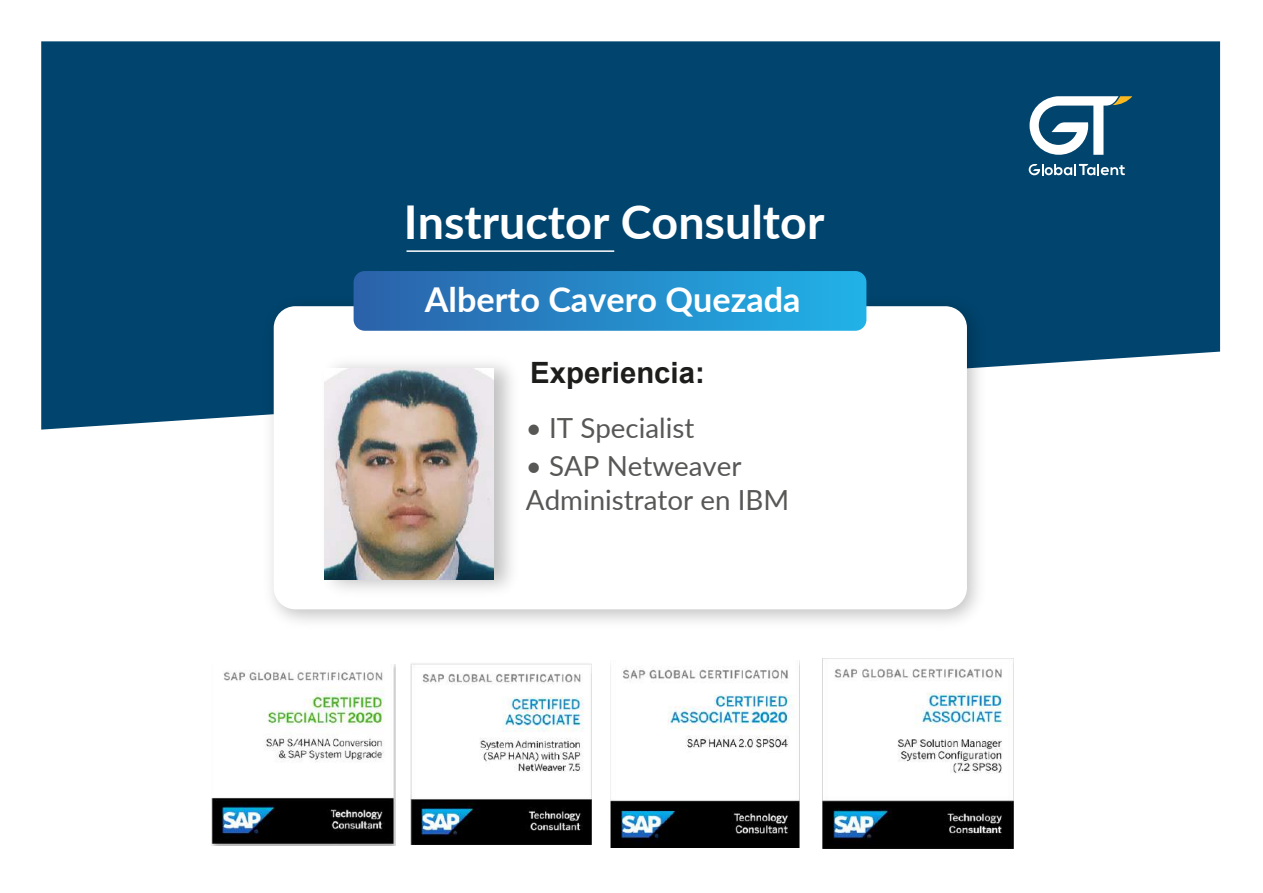
<style>
.page{position:relative;width:1263px;height:893px;background:#fff}
.page>*{position:absolute;margin:0;border:0;box-sizing:border-box;transform-origin:0 0}
.t1{font:700 46.65px "Lato";color:#fff}
.t2{font:700 34.2px "Lato";color:#fff}
.t3{font:700 29.4px "Arial";color:#1d1d1b}
.t4{font:27.75px/33.3px "Lato";color:#575756}
</style>
<div class="page">
<div style="left:41px;top:41px;width:1179px;height:389px;background:#01446d"></div>
<hr style="left:406px;top:250px;width:208px;height:2px;background:#fff">
<img style="left:255px;top:288px;width:739px;height:334px">
<div style="left:274px;top:306px;width:693px;height:303px;background:#fff;border-radius:22px"></div>
<svg style="left:354px;top:271px;width:512px;height:60px;background:#278ac8"></svg>
<img style="left:324px;top:363px;width:188px;height:227px">
<img style="left:325px;top:368px;width:169px;height:212px">
<svg style="left:1029px;top:164px;width:96px;height:11px"></svg>
<svg style="left:1029px;top:96px;width:103px;height:59px"></svg>
<img style="left:211px;top:665px;width:184px;height:181px">
<img style="left:410px;top:663px;width:181px;height:182px">
<img style="left:610px;top:666px;width:189px;height:181px">
<img style="left:823px;top:668px;width:190px;height:181px">
<h1 class="t1" style="left:404px;top:187px;width:422px">Instructor Consultor</h1>
<p class="t2" style="left:425px;top:274px;width:377px">Alberto Cavero Quezada</p>
<p class="t3" style="left:530px;top:352px;width:176px">Experiencia:</p>
<p class="t4" style="left:526px;top:410px;width:170px">• IT Specialist</p>
<p class="t4" style="left:526px;top:448px;width:265px">• SAP Netweaver<br>Administrator en IBM</p>
</div>
